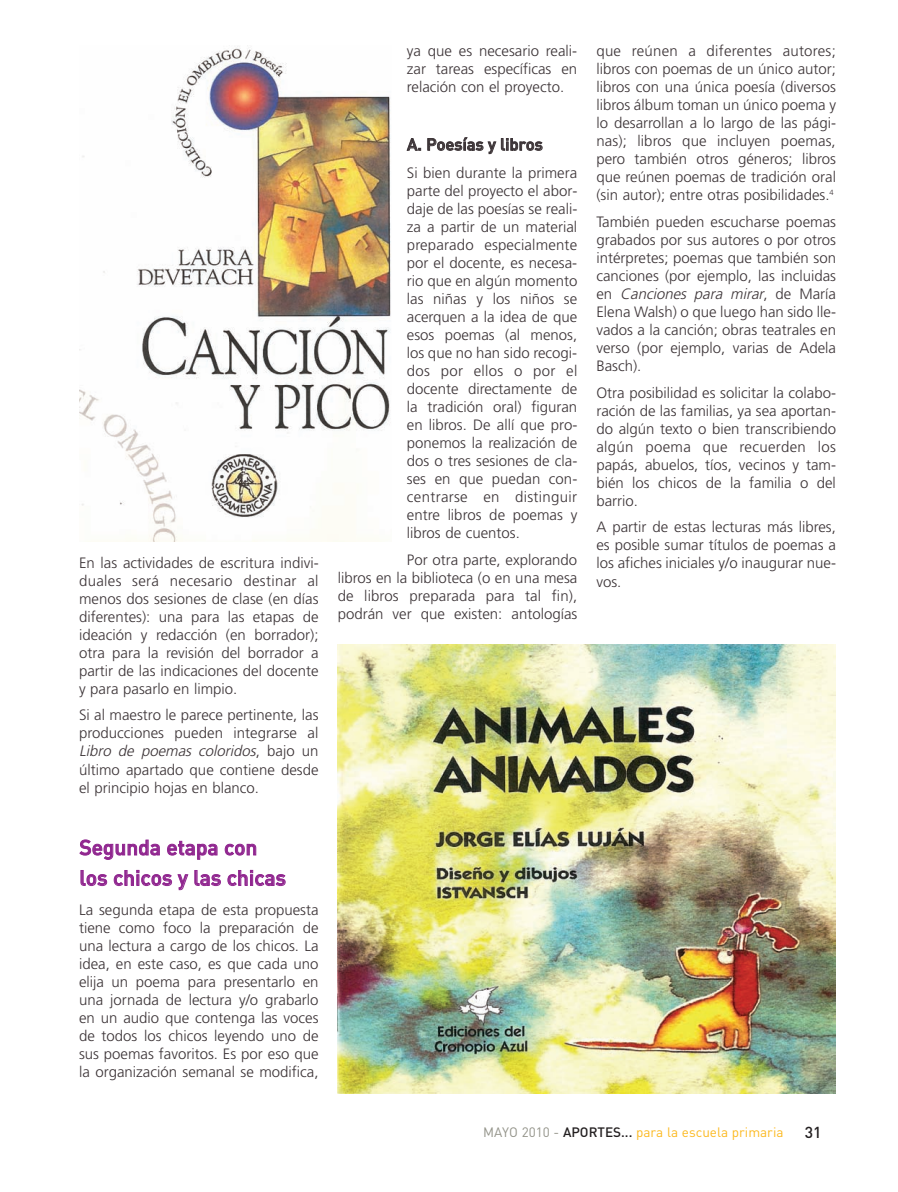
<style>
.page{position:relative;width:898px;height:1192px;background:#fff}
.page>*{position:absolute;margin:0;border:0;box-sizing:border-box;transform-origin:0 0}
.t1{font:500 21px/30.5px "DIN";color:#90268f}
.t2{font:500 16.5px "DIN";letter-spacing:-.005em;color:#3c3437}
.t3{font:500 15.75px "DIN";color:#231f20}
.t4{font:300 15px/18px "Frutiger";color:#3c3437;text-align:justify}
.t5{font:13.5px "DIN";color:#fcb920}
.s1{font-style:italic}
.s2{color:#94948a}
.s3{font-weight:500;color:#231f20}
</style>
<div class="page">
<img style="left:79px;top:45px;width:757px;height:1049px">
<p class="t4" style="left:79px;top:553px;width:241px">En las actividades de escritura indivi&shy;duales será necesario destinar al menos dos sesiones de clase (en días diferentes): una para las etapas de ideación y redacción (en borrador); otra para la revisión del borrador a partir de las indicaciones del docente y para pasarlo en limpio.</p>
<p class="t4" style="left:79px;top:706px;width:241px">Si al maestro le parece pertinente, las producciones pueden integrarse al <span class="s1">Libro de poemas coloridos</span>, b a j o u n último apartado que contiene desde el principio hojas en blanco.</p>
<h1 class="t1" style="left:79px;top:831px;width:208px">Segunda etapa con los chicos y las chicas</h1>
<p class="t4" style="left:79px;top:900px;width:241px">La segunda etapa de esta propuesta tiene como foco la preparación de una lectura a cargo de los chicos. La idea, en este caso, es que cada uno elija un poema para presentarlo en una jornada de lectura y/o grabarlo en un audio que contenga las voces de todos los chicos leyendo uno de sus poemas favoritos. Es por eso que la organización semanal se modifica,</p>
<p class="t4" style="left:407px;top:42px;width:172px">ya que es necesario reali&shy;zar tareas específicas en relación con el proyecto.</p>
<p class="t2" style="left:407px;top:134px;width:137px">A. Poesías y libros</p>
<p class="t4" style="left:407px;top:164px;width:172px">Si bien durante la primera parte del proyecto el abor&shy;daje de las poesías se reali&shy;za a partir de un material preparado especialmente por el docente, es necesa&shy;rio que en algún momento las niñas y los niños se acerquen a la idea de que esos poemas (al menos, los que no han sido recogi&shy;dos por ellos o por el docente directamente de la tradición oral) figuran en libros. De allí que pro&shy;ponemos la realización de dos o tres sesiones de cla&shy;ses en que puedan con&shy;centrarse en distinguir entre libros de poemas y libros de cuentos.</p>
<p class="t4" style="left:338px;top:550px;width:241px;text-indent:69px">Por otra parte, explorando libros en la biblioteca (o en una mesa de libros preparada para tal fin), podrán ver que existen: antologías</p>
<p class="t4" style="left:596px;top:42px;width:241px">que reúnen a diferentes autores; libros con poemas de un único autor; libros con una única poesía (diversos libros álbum toman un único poema y lo desarrollan a lo largo de las pági&shy;nas); libros que incluyen poemas, pero también otros géneros; libros que reúnen poemas de tradición oral (sin autor); entre otras posibilidades.<sup>4</sup></p>
<p class="t4" style="left:596px;top:213px;width:241px">También pueden escucharse poemas grabados por sus autores o por otros intérpretes; poemas que también son canciones (por ejemplo, las incluidas e n <span class="s1">Canciones para mirar</span>, d e M a r í a Elena Walsh) o que luego han sido lle&shy;vados a la canción; obras teatrales en verso (por ejemplo, varias de Adela Basch).</p>
<p class="t4" style="left:596px;top:383px;width:241px">Otra posibilidad es solicitar la colabo&shy;ración de las familias, ya sea aportan&shy;do algún texto o bien transcribiendo algún poema que recuerden los papás, abuelos, tíos, vecinos y tam&shy;bién los chicos de la familia o del barrio.</p>
<p class="t4" style="left:596px;top:517px;width:241px">A partir de estas lecturas más libres, es posible sumar títulos de poemas a los afiches iniciales y/o inaugurar nue&shy;vos.</p>
<p class="t5" style="left:483px;top:1123px;width:302px"><span class="s2">MAYO 2010 -</span> <span class="s3">APORTES...</span> para la escuela primaria</p>
<p class="t3" style="left:805px;top:1121px;width:18px">31</p>
</div>
